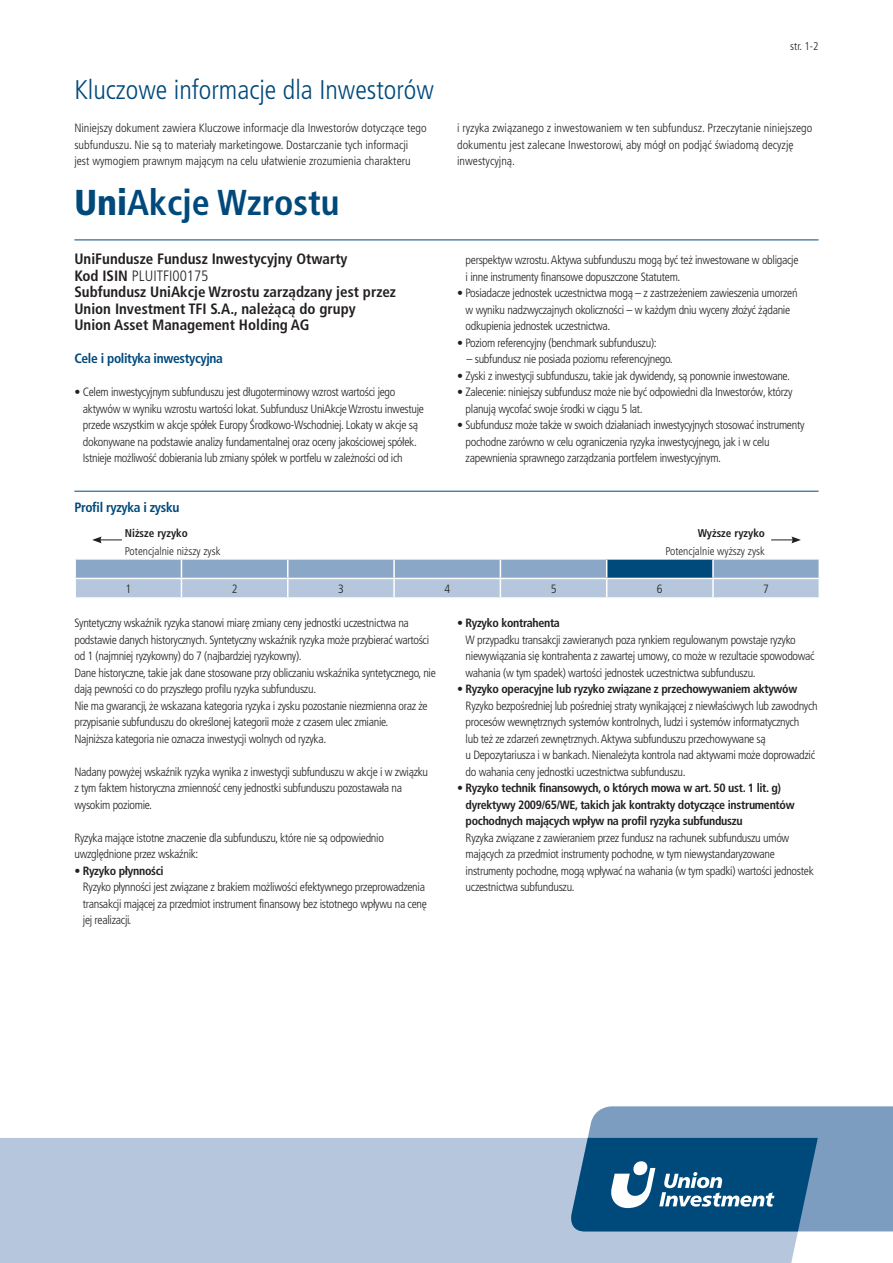
<style>
.page{position:relative;width:893px;height:1263px;background:#fff}
.page>*{position:absolute;margin:0;border:0;box-sizing:border-box;transform-origin:0 0}
.Head{font:700 condensed 36px "Frutiger LT Pro";color:#00497b}
.Head-2{font:300 condensed 27px "Frutiger LT Pro";color:#00497b}
._03_Subhead_9_pt{font:700 condensed 15px/16.5px "Frutiger LT Pro";color:#231f20}
._04a_Body_copy_listi{font:300 condensed 15px "Frutiger LT Pro";color:#231f20}
.N_Subhead_9_pt{font:700 condensed 13.5px "Frutiger LT Pro";letter-spacing:-.025em;color:#00497b}
._03_Subhead_9_pt-2{font:700 condensed 13.5px "Frutiger LT Pro";letter-spacing:-.025em;color:#00497b}
._06_Copy_8_pt{font:300 condensed 12px/16.5px "Frutiger LT Pro";letter-spacing:-.025em;color:#231f20}
.N_Body_8_pkt{font:300 condensed 12px/16.5px "Frutiger LT Pro";letter-spacing:-.025em;color:#231f20}
._06_Copy_8_pt-2{font:300 condensed 12px/16.5px "Frutiger LT Pro";color:#231f20}
.myśliniki{font:300 condensed 12px "Frutiger LT Pro";letter-spacing:-.025em;color:#231f20}
._06_Disclaimer__impr{font:300 condensed 11.25px/18px "Frutiger LT Pro";color:#231f20}
._06_Disclaimer__impr-2{font:700 condensed 11.25px "Frutiger LT Pro";color:#231f20}
.str{font:300 condensed 11.25px "Frutiger LT Pro";color:#231f20}
.s1{font-weight:900}
.s2{font-weight:700}
</style>
<div class="page">
<div style="left:0;top:1138px;width:818px;height:125px;background:#b6c6dc"></div>
<svg style="left:568px;top:1106px;width:325px;height:125px;background:#4d7ea5"></svg>
<hr style="left:74px;top:240px;width:745px;height:1px;background:#00497b">
<hr style="left:74px;top:491px;width:745px;height:1px;background:#00497b">
<svg style="left:75px;top:559px;width:744px;height:39px;background:#9eb5cf"></svg>
<hr style="left:500px;top:578px;width:107px;height:1px;background:#fff">
<hr style="left:607px;top:578px;width:106px;height:1px;background:#fff">
<hr style="left:713px;top:578px;width:107px;height:1px;background:#fff">
<svg style="left:92px;top:536px;width:30px;height:7px"></svg>
<svg style="left:771px;top:536px;width:30px;height:7px"></svg>
<p class="Head-2" style="left:74px;top:74px;width:361px">Kluczowe informacje dla Inwestorów</p>
<p class="str" style="left:790px;top:39px;width:30px">str. 1-2</p>
<p class="_06_Copy_8_pt-2" style="left:74px;top:120px;width:354px">Niniejszy dokument zawiera Kluczowe informacje dla Inwestorów dotyczące tego subfunduszu. Nie są to materiały marketingowe. Dostarczanie tych informacji<br>jest wymogiem prawnym mającym na celu ułatwienie zrozumienia charakteru</p>
<p class="_06_Copy_8_pt-2" style="left:457px;top:120px;width:357px">i ryzyka związanego z inwestowaniem w ten subfundusz. Przeczytanie niniejszego dokumentu jest zalecane Inwestorowi, aby mógł on podjąć świadomą decyzję inwestycyjną.</p>
<p class="Head" style="left:74px;top:181px;width:267px"><span class="s1">Uni</span>Akcje Wzrostu</p>
<p class="_03_Subhead_9_pt" style="left:74px;top:251px;width:275px">UniFundusze Fundusz Inwestycyjny Otwarty</p>
<p class="_04a_Body_copy_listi" style="left:74px;top:267px;width:136px"><span class="s2">Kod ISIN</span> PLUITFI00175</p>
<p class="_03_Subhead_9_pt" style="left:74px;top:284px;width:323px">Subfundusz UniAkcje Wzrostu zarządzany jest przez<br>Union Investment TFI S.A., należącą do grupy<br>Union Asset Management Holding AG</p>
<p class="N_Subhead_9_pt" style="left:74px;top:350px;width:150px">Cele i polityka inwestycyjna</p>
<p class="_06_Copy_8_pt" style="left:83px;top:384px;width:343px;text-indent:-9px">• Celem inwestycyjnym subfunduszu jest długoterminowy wzrost wartości jego aktywów w wyniku wzrostu wartości lokat. Subfundusz UniAkcje Wzrostu inwestuje przede wszystkim w akcje spółek Europy Środkowo-Wschodniej. Lokaty w akcje są dokonywane na podstawie analizy fundamentalnej oraz oceny jakościowej spółek.<br>Istnieje możliwość dobierania lub zmiany spółek w portfelu w zależności od ich</p>
<p class="_06_Copy_8_pt" style="left:466px;top:252px;width:334px">perspektyw wzrostu. Aktywa subfunduszu mogą być też inwestowane w obligacje i inne instrumenty finansowe dopuszczone Statutem.</p>
<p class="_06_Copy_8_pt" style="left:466px;top:285px;width:333px;text-indent:-9px">• Posiadacze jednostek uczestnictwa mogą – z zastrzeżeniem zawieszenia umorzeń w wyniku nadzwyczajnych okoliczności – w każdym dniu wyceny złożyć żądanie odkupienia jednostek uczestnictwa.</p>
<p class="_06_Copy_8_pt" style="left:457px;top:334px;width:201px">• Poziom referencyjny (benchmark subfunduszu):</p>
<p class="myśliniki" style="left:466px;top:352px;width:208px">– subfundusz nie posiada poziomu referencyjnego.</p>
<p class="_06_Copy_8_pt" style="left:457px;top:367px;width:334px">• Zyski z inwestycji subfunduszu, takie jak dywidendy, są ponownie inwestowane.</p>
<p class="_06_Copy_8_pt" style="left:466px;top:384px;width:328px;text-indent:-9px">• Zalecenie: niniejszy subfundusz może nie być odpowiedni dla Inwestorów, którzy planują wycofać swoje środki w ciągu 5 lat.</p>
<p class="_06_Copy_8_pt" style="left:466px;top:417px;width:340px;text-indent:-9px">• Subfundusz może także w swoich działaniach inwestycyjnych stosować instrumenty pochodne zarówno w celu ograniczenia ryzyka inwestycyjnego, jak i w celu zapewnienia sprawnego zarządzania portfelem inwestycyjnym.</p>
<p class="_03_Subhead_9_pt-2" style="left:74px;top:499px;width:107px">Profil ryzyka i zysku</p>
<p class="_06_Disclaimer__impr" style="left:125px;top:524px;width:97px"><span class="s2">Niższe ryzyko<br></span>Potencjalnie niższy zysk</p>
<p class="_06_Disclaimer__impr-2" style="left:698px;top:526px;width:69px">Wyższe ryzyko</p>
<p class="_06_Disclaimer__impr" style="left:665px;top:542px;width:101px">Potencjalnie wyższy zysk</p>
<p class="_06_Copy_8_pt" style="left:125px;top:580px;width:7px">1</p>
<p class="_06_Copy_8_pt" style="left:232px;top:580px;width:7px">2</p>
<p class="_06_Copy_8_pt" style="left:338px;top:580px;width:7px">3</p>
<p class="_06_Copy_8_pt" style="left:444px;top:580px;width:7px">4</p>
<p class="_06_Copy_8_pt" style="left:551px;top:580px;width:7px">5</p>
<p class="_06_Copy_8_pt" style="left:657px;top:580px;width:7px">6</p>
<p class="_06_Copy_8_pt" style="left:763px;top:580px;width:7px">7</p>
<p class="N_Body_8_pkt" style="left:74px;top:615px;width:356px">Syntetyczny wskaźnik ryzyka stanowi miarę zmiany ceny jednostki uczestnictwa na podstawie danych historycznych. Syntetyczny wskaźnik ryzyka może przybierać wartości od 1 (najmniej ryzykowny) do 7 (najbardziej ryzykowny).</p>
<p class="N_Body_8_pkt" style="left:74px;top:664px;width:363px">Dane historyczne, takie jak dane stosowane przy obliczaniu wskaźnika syntetycznego, nie dają pewności co do przyszłego profilu ryzyka subfunduszu.</p>
<p class="N_Body_8_pkt" style="left:74px;top:697px;width:355px">Nie ma gwarancji, że wskazana kategoria ryzyka i zysku pozostanie niezmienna oraz że przypisanie subfunduszu do określonej kategorii może z czasem ulec zmianie.</p>
<p class="N_Body_8_pkt" style="left:74px;top:730px;width:253px">Najniższa kategoria nie oznacza inwestycji wolnych od ryzyka.</p>
<p class="N_Body_8_pkt" style="left:74px;top:763px;width:355px">Nadany powyżej wskaźnik ryzyka wynika z inwestycji subfunduszu w akcje i w związku z tym faktem historyczna zmienność ceny jednostki subfunduszu pozostawała na wysokim poziomie.</p>
<p class="N_Body_8_pkt" style="left:74px;top:829px;width:311px">Ryzyka mające istotne znaczenie dla subfunduszu, które nie są odpowiednio uwzględnione przez wskaźnik:</p>
<p class="_06_Copy_8_pt" style="left:83px;top:862px;width:345px;text-indent:-9px">• <span class="s2">Ryzyko płynności<br></span>Ryzyko płynności jest związane z brakiem możliwości efektywnego przeprowadzenia transakcji mającej za przedmiot instrument finansowy bez istotnego wpływu na cenę jej realizacji.</p>
<p class="_06_Copy_8_pt" style="left:466px;top:615px;width:350px;text-indent:-9px">• <span class="s2">Ryzyko kontrahenta<br></span>W przypadku transakcji zawieranych poza rynkiem regulowanym powstaje ryzyko niewywiązania się kontrahenta z zawartej umowy, co może w rezultacie spowodować wahania (w tym spadek) wartości jednostek uczestnictwa subfunduszu.</p>
<p class="_06_Copy_8_pt" style="left:466px;top:681px;width:354px;text-indent:-9px">• <span class="s2">Ryzyko operacyjne lub ryzyko związane z przechowywaniem aktywów </span>Ryzyko bezpośredniej lub pośredniej straty wynikającej z niewłaściwych lub zawodnych procesów wewnętrznych systemów kontrolnych, ludzi i systemów informatycznych<br>lub też ze zdarzeń zewnętrznych. Aktywa subfunduszu przechowywane są<br>u Depozytariusza i w bankach. Nienależyta kontrola nad aktywami może doprowadzić do wahania ceny jednostki uczestnictwa subfunduszu.</p>
<p class="_06_Copy_8_pt" style="left:466px;top:780px;width:350px;text-indent:-9px">• <span class="s2">Ryzyko technik finansowych, o których mowa w art. 50 ust. 1 lit. g) dyrektywy 2009/65/WE, takich jak kontrakty dotyczące instrumentów pochodnych mających wpływ na profil ryzyka subfunduszu<br></span>Ryzyka związane z zawieraniem przez fundusz na rachunek subfunduszu umów mających za przedmiot instrumenty pochodne, w tym niewystandaryzowane instrumenty pochodne, mogą wpływać na wahania (w tym spadki) wartości jednostek uczestnictwa subfunduszu.</p>
</div>
